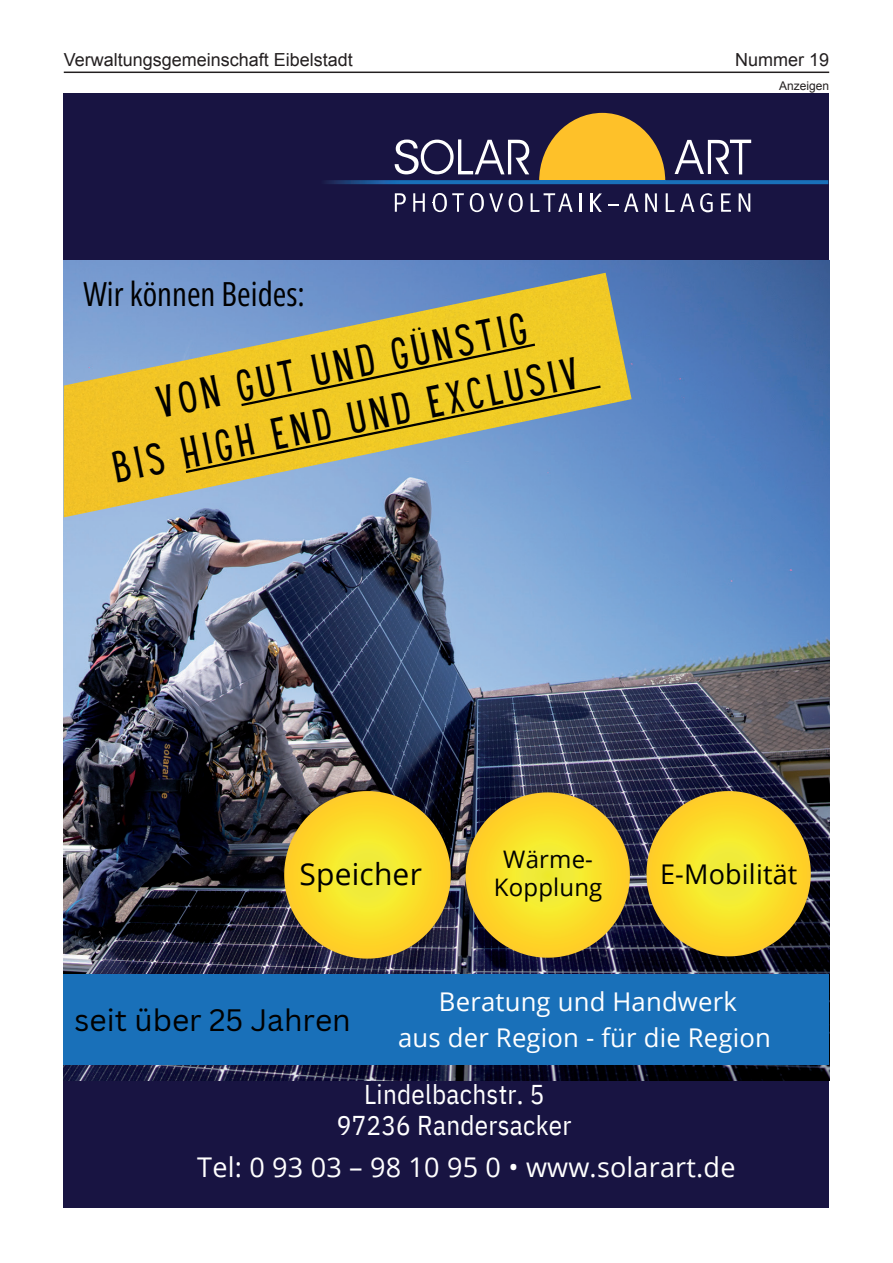
<style>
.page{position:relative;width:893px;height:1263px;background:#fff}
.page>*{position:absolute;margin:0;border:0;box-sizing:border-box;transform-origin:0 0}
.t1{font:39.3px/54.3px "Hey Gotcha";color:#000;text-align:center}
.t2{font:33.15px "Open Sans Condensed";color:#000}
.t3{font:30.15px "Canva Sans";color:#000}
.t4{font:30.15px "Open Sans";letter-spacing:.005em;color:#000}
.t5{font:27.15px "Open Sans";letter-spacing:.005em;color:#fff}
.t6{font:27.15px/31.7px "IBM Plex Sans Cond";letter-spacing:.01em;color:#fff;text-align:center}
.t7{font:27.15px "Open Sans";letter-spacing:.005em;color:#000}
.t8{font:25.8px/35.5px "Open Sans";letter-spacing:.005em;color:#fff;text-align:center}
.t9{font:24.15px/28.2px "Open Sans";letter-spacing:.005em;color:#000;text-align:center}
.t10{font:18px "Arial";color:#231f20}
.t11{font:12px "Arial";color:#231f20}
</style>
<div class="page">
<hr style="left:64px;top:72px;width:765px;height:1px;background:#231f20">
<div style="left:64px;top:94px;width:765px;height:1114px;background:#181442"></div>
<svg style="left:350px;top:112px;width:478px;height:101px"></svg>
<svg style="left:326px;top:113px;width:502px;height:71px"></svg>
<hr style="left:539px;top:180px;width:126px;height:1px;background:#1970b9">
<svg style="left:700px;top:193px;width:13px;height:19px"></svg>
<svg style="left:579px;top:193px;width:2px;height:19px"></svg>
<svg style="left:433px;top:193px;width:31px;height:19px"></svg>
<svg style="left:413px;top:193px;width:12px;height:19px"></svg>
<svg style="left:395px;top:193px;width:11px;height:19px"></svg>
<svg style="left:739px;top:193px;width:11px;height:19px"></svg>
<svg style="left:645px;top:193px;width:12px;height:19px"></svg>
<svg style="left:721px;top:193px;width:10px;height:19px"></svg>
<svg style="left:531px;top:193px;width:42px;height:19px"></svg>
<svg style="left:590px;top:193px;width:12px;height:19px"></svg>
<svg style="left:666px;top:193px;width:28px;height:19px"></svg>
<svg style="left:470px;top:193px;width:33px;height:19px"></svg>
<svg style="left:509px;top:193px;width:14px;height:19px"></svg>
<svg style="left:608px;top:193px;width:30px;height:19px"></svg>
<img style="left:64px;top:260px;width:765px;height:820px">
<svg style="left:646px;top:791px;width:165px;height:165px;background:#c9b12c"></svg>
<svg style="left:466px;top:792px;width:164px;height:166px;background:#cbb42f"></svg>
<svg style="left:284px;top:791px;width:167px;height:168px;background:#cab32d"></svg>
<div style="left:64px;top:974px;width:765px;height:90px;background:#1970b9"></div>
<img style="left:64px;top:273px;width:568px;height:244px">
<svg style="left:186px;top:343px;width:415px;height:130px;background:#ceb949"></svg>
<p class="t10" style="left:64px;top:48px;width:291px">Verwaltungsgemeinschaft Eibelstadt</p>
<p class="t10" style="left:735px;top:48px;width:96px">Nummer 19</p>
<p class="t11" style="left:779px;top:77px;width:52px">Anzeigen</p>
<p class="t2" style="left:83px;top:272px;width:223px">Wir können Beides:</p>
<h1 class="t1" style="left:97px;top:390px;width:476px;rotate:-12deg">VON GUT UND GÜNSTIG<br>BIS HIGH END UND EXCLUSIV</h1>
<p class="t4" style="left:299px;top:854px;width:124px">Speicher</p>
<p class="t9" style="left:494px;top:845px;width:110px">Wärme-<br>Kopplung</p>
<p class="t7" style="left:660px;top:855px;width:139px">E-Mobilität</p>
<p class="t3" style="left:75px;top:1002px;width:278px">seit über 25 Jahren</p>
<p class="t8" style="left:398px;top:983px;width:374px">Beratung und Handwerk<br>aus der Region - für die Region</p>
<p class="t6" style="left:337px;top:1076px;width:236px">Lindelbachstr. 5<br>97236 Randersacker</p>
<p class="t5" style="left:197px;top:1148px;width:540px">Tel: 0 93 03 – 98 10 95 0 • www.solarart.de</p>
</div>
